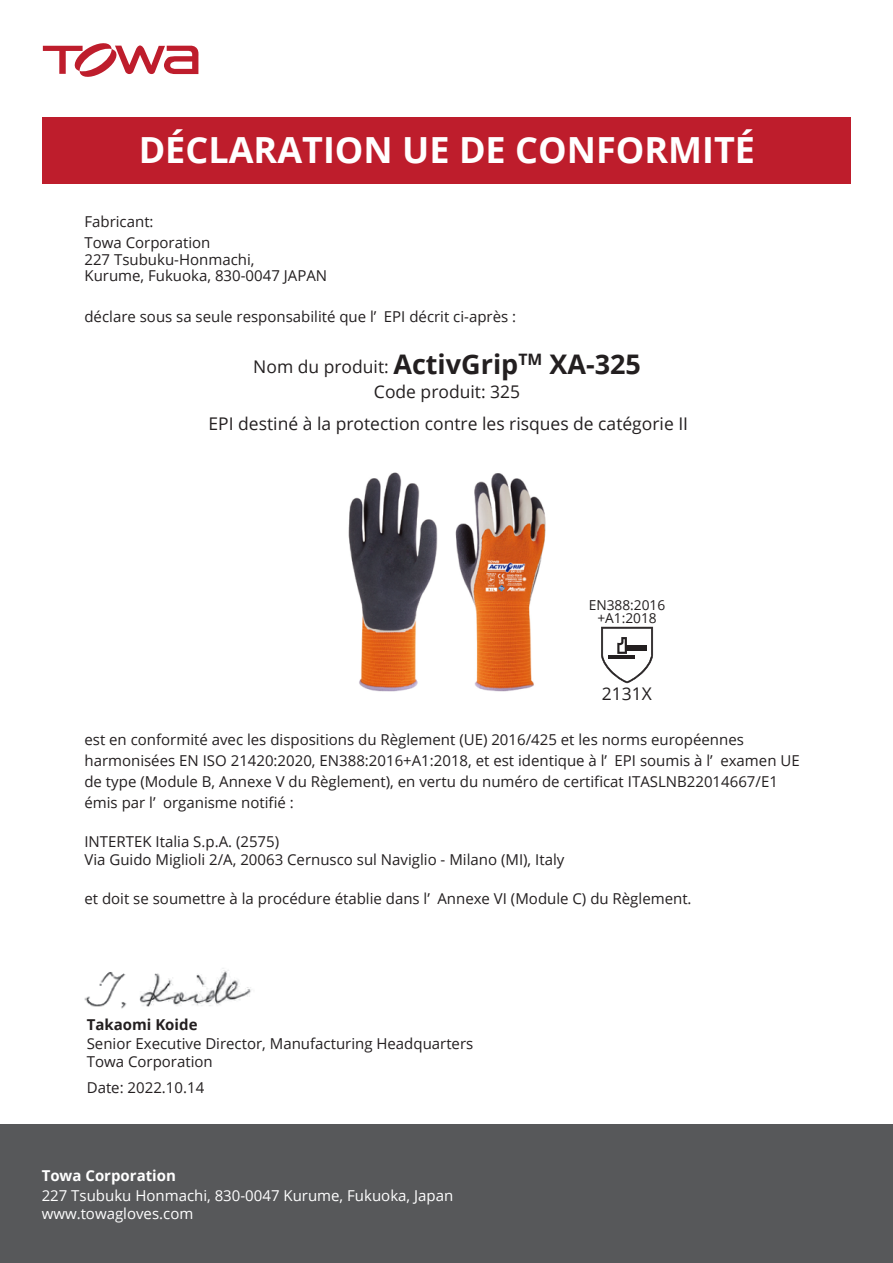
<style>
.page{position:relative;width:893px;height:1263px;background:#fff}
.page>*{position:absolute;margin:0;border:0;box-sizing:border-box;transform-origin:0 0}
.t1{font:700 36px "Open Sans";color:#fff}
.t2{font:700 27px "Open Sans";color:#231f20}
.t3{font:17.55px "Open Sans";color:#231f20}
.t4{font:17.4px "Open Sans";color:#231f20}
.t5{font:15px/21px "Open Sans";color:#231f20}
.t6{font:15px/18px "Open Sans";color:#fff}
.t7{font:700 15px "Open Sans";color:#fff}
.t8{font:700 15px "Open Sans";color:#231f20}
.t9{font:13.65px/13.6px "Open Sans";color:#231f20;text-align:center}
.s1{font-weight:400;font-size:17.55px}
</style>
<div class="page">
<img style="left:84px;top:968px;width:167px;height:41px">
<div style="left:43px;top:117px;width:807px;height:67px;background:#be1d2c"></div>
<svg style="left:43px;top:43px;width:156px;height:34px"></svg>
<div style="left:0;top:1125px;width:893px;height:138px;background:#57585a"></div>
<svg style="left:601px;top:627px;width:52px;height:56px"></svg>
<hr style="left:625px;top:645px;width:21px;height:2px;background:#231f20">
<hr style="left:625px;top:649px;width:21px;height:2px;background:#231f20">
<img style="left:348px;top:472px;width:198px;height:220px">
<h1 class="t1" style="left:139px;top:125px;width:618px">DÉCLARATION UE DE CONFORMITÉ</h1>
<p class="t5" style="left:84px;top:211px;width:127px">Fabricant:<br>Towa Corporation</p>
<p class="t5" style="left:84px;top:251px;width:244px;line-height:16.5px">227 Tsubuku-Honmachi,<br>Kurume, Fukuoka, 830-0047 JAPAN</p>
<p class="t5" style="left:84px;top:306px;width:433px">déclare sous sa seule responsabilité que l’ EPI décrit ci-après :</p>
<h2 class="t2" style="left:253px;top:345px;width:389px"><span class="s1">Nom du produit:</span> ActivGrip<sup>TM</sup> XA-325</h2>
<p class="t3" style="left:374px;top:380px;width:148px">Code produit: 325</p>
<p class="t3" style="left:209px;top:411px;width:481px">EPI destiné à la protection contre les risques de catégorie II</p>
<p class="t9" style="left:589px;top:598px;width:78px">EN388:2016 +A1:2018</p>
<p class="t4" style="left:602px;top:682px;width:51px">2131X</p>
<p class="t5" style="left:84px;top:728px;width:717px">est en conformité avec les dispositions du Règlement (UE) 2016/425 et les norms européennes harmonisées EN ISO 21420:2020, EN388:2016+A1:2018, et est identique à l’ EPI soumis à l’ examen UE de type (Module B, Annexe V du Règlement), en vertu du numéro de certificat ITASLNB22014667/E1 émis par l’ organisme notifié :</p>
<p class="t5" style="left:84px;top:832px;width:481px;line-height:18px">INTERTEK Italia S.p.A. (2575)<br>Via Guido Miglioli 2/A, 20063 Cernusco sul Naviglio - Milano (MI), Italy</p>
<p class="t5" style="left:84px;top:887px;width:609px">et doit se soumettre à la procédure établie dans l’ Annexe VI (Module C) du Règlement.</p>
<p class="t8" style="left:87px;top:1014px;width:112px">Takaomi Koide</p>
<p class="t5" style="left:87px;top:1034px;width:388px;line-height:18px">Senior Executive Director, Manufacturing Headquarters<br>Towa Corporation</p>
<p class="t5" style="left:87px;top:1076px;width:119px">Date: 2022.10.14</p>
<p class="t7" style="left:42px;top:1165px;width:136px">Towa Corporation</p>
<p class="t6" style="left:42px;top:1186px;width:413px">227 Tsubuku Honmachi, 830-0047 Kurume, Fukuoka, Japan www.towagloves.com</p>
</div>
